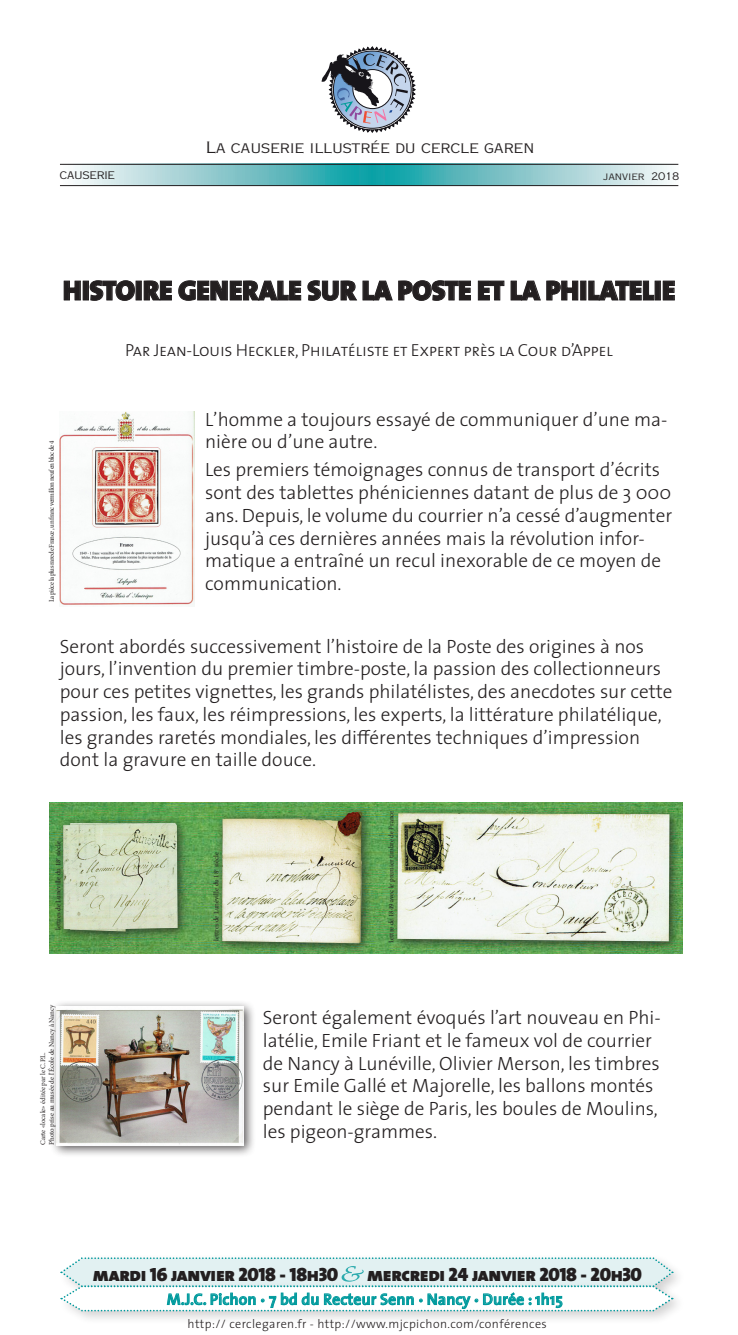
<style>
.page{position:relative;width:738px;height:1335px;background:#fff}
.page>*{position:absolute;margin:0;border:0;box-sizing:border-box;transform-origin:0 0}
.t1{font:28px "The Sans Black Caps";letter-spacing:-.01em;color:#231f20}
.t2{font:300 19.25px/22.8px "The Sans";color:#231f20}
.t3{font:19.25px "The Sans Black Caps";letter-spacing:-.02em;color:#231f20}
.t4{font:17.5px "The Sans Light Caps";letter-spacing:-.02em;color:#231f20}
.t5{font:600 15.75px "The Sans";letter-spacing:.01em;color:#009a9d}
.t6{font:15.75px "Copperplate Gothic Std 29 AB";letter-spacing:-.01em;color:#231f20;scale:1.14 1}
.t7{font:300 12.25px "The Sans";letter-spacing:.03em;color:#231f20}
.t8{font:10.5px "Copperplate Gothic Std 29 AB";letter-spacing:-.02em;color:#231f20;scale:1.14 1}
.t9{font:7px "Minion Pro";letter-spacing:-.005em;color:#231f20}
.t10{font:7px "Minion Pro";letter-spacing:-.06em;color:#231f20}
.s1{font-family:"Karbon";font-weight:400}
</style>
<div class="page">
<svg style="left:75px;top:165px;width:594px;height:20px;background:#83c8cc"></svg>
<hr style="left:60px;top:185px;width:618px;height:1px;background:#231f20">
<hr style="left:60px;top:164px;width:618px;height:1px;background:#231f20">
<div style="left:57px;top:1281px;width:630px;height:44px;background:#231f20;opacity:.2"></div>
<svg style="left:321px;top:47px;width:94px;height:85px"></svg>
<img style="left:49px;top:802px;width:633px;height:151px">
<svg style="left:63px;top:280px;width:18px;height:21px"></svg>
<div style="left:83px;top:281px;width:6px;height:19px;border:1px solid #231f20"></div>
<svg style="left:89px;top:280px;width:46px;height:21px"></svg>
<div style="left:136px;top:281px;width:6px;height:19px;border:1px solid #231f20"></div>
<svg style="left:143px;top:280px;width:29px;height:21px"></svg>
<svg style="left:178px;top:280px;width:123px;height:21px"></svg>
<svg style="left:307px;top:280px;width:164px;height:21px"></svg>
<svg style="left:477px;top:280px;width:101px;height:21px"></svg>
<div style="left:580px;top:281px;width:6px;height:19px;border:1px solid #231f20"></div>
<svg style="left:588px;top:280px;width:66px;height:21px"></svg>
<div style="left:654px;top:281px;width:7px;height:19px;border:1px solid #231f20"></div>
<svg style="left:662px;top:280px;width:13px;height:21px"></svg>
<div style="left:49px;top:999px;width:207px;height:158px;background:#231f20;opacity:.75"></div>
<img style="left:56px;top:1006px;width:188px;height:139px">
<img style="left:59px;top:411px;width:136px;height:194px">
<div style="left:56px;top:815px;width:133px;height:128px;background:#231f20;opacity:.75"></div>
<img style="left:63px;top:823px;width:115px;height:108px">
<div style="left:215px;top:804px;width:158px;height:151px;background:#231f20;opacity:.75"></div>
<img style="left:222px;top:811px;width:142px;height:132px">
<div style="left:390px;top:806px;width:291px;height:147px;background:#231f20;opacity:.75"></div>
<img style="left:397px;top:813px;width:272px;height:128px">
<svg style="left:60px;top:1257px;width:615px;height:56px"></svg>
<p class="t6" style="left:206px;top:138px;width:289px">La causerie illustrée du cercle garen</p>
<p class="t8" style="left:60px;top:169px;width:50px">CAUSERIE</p>
<p class="t8" style="left:603px;top:169px;width:68px">janvier 2018</p>
<p class="t1" style="left:63px;top:267px;width:55px">HISTOIRE</p>
<p class="t1" style="left:178px;top:267px;width:487px">GENERALE SUR LA POSTE ET LA PHILATELIE</p>
<p class="t10" style="left:47px;top:602px;width:163px;rotate:-90deg">La pièce la plus rare de France , un franc vermillon neufen bloc de 4</p>
<p class="t4" style="left:125px;top:340px;width:489px">Par Jean-Louis Heckler, Philatéliste et Expert près la Cour d’Appel</p>
<p class="t2" style="left:205px;top:407px;width:464px">L’homme a toujours essayé de communiquer d’une ma&shy;nière ou d’une autre.</p>
<p class="t2" style="left:205px;top:457px;width:468px">Les premiers témoignages connus de transport d’écrits sont des tablettes phéniciennes datant de plus de 3 000 ans. Depuis, le volume du courrier n’a cessé d’augmenter jusqu’à ces dernières années mais la révolution infor&shy;matique a entraîné un recul inexorable de ce moyen de communication.</p>
<p class="t2" style="left:60px;top:634px;width:614px">Seront abordés successivement l’histoire de la Poste des origines à nos jours, l’invention du premier timbre-poste, la passion des collectionneurs pour ces petites vignettes, les grands philatélistes, des anecdotes sur cette passion, les faux, les réimpressions, les experts, la littérature philatélique, les grandes raretés mondiales, les différentes techniques d’impression dont la gravure en taille douce.</p>
<p class="t9" style="left:54px;top:929px;width:90px;rotate:-90deg">lettres de Lunéville du 18<sup>e</sup> siècle</p>
<p class="t9" style="left:211px;top:940px;width:90px;rotate:-90deg">lettres de Lunéville du 18<sup>e</sup> siècle</p>
<p class="t9" style="left:47px;top:1144px;width:142px;rotate:-90deg">Photo prise au musée de l’École de Nancy à Nancy</p>
<p class="t9" style="left:38px;top:1144px;width:94px;rotate:-90deg">Carte «locale» éditée par le C.P.L.</p>
<p class="t9" style="left:386px;top:943px;width:134px;rotate:-90deg">Lettre de 1849 avec le premier timbre de France</p>
<p class="t2" style="left:263px;top:1005px;width:399px">Seront également évoqués l’art nouveau en Phi&shy;latélie, Emile Friant et le fameux vol de courrier de Nancy à Lunéville, Olivier Merson, les timbres sur Emile Gallé et Majorelle, les ballons montés pendant le siège de Paris, les boules de Moulins, les pigeon-grammes.</p>
<p class="t3" style="left:93px;top:1258px;width:247px">mardi 16 janvier 2018 - 18h30</p>
<p class="t3" style="left:367px;top:1258px;width:276px">mercredi 24 janvier 2018 - 20h30</p>
<p class="t5" style="left:167px;top:1285px;width:397px">M.J.C. Pichon <span class="s1">•</span> 7 bd du Recteur Senn <span class="s1">•</span> Nancy <span class="s1">•</span> Durée : 1h15</p>
<p class="t7" style="left:188px;top:1313px;width:361px">http:// cerclegaren.fr - http://www.mjcpichon.com/conférences</p>
</div>
